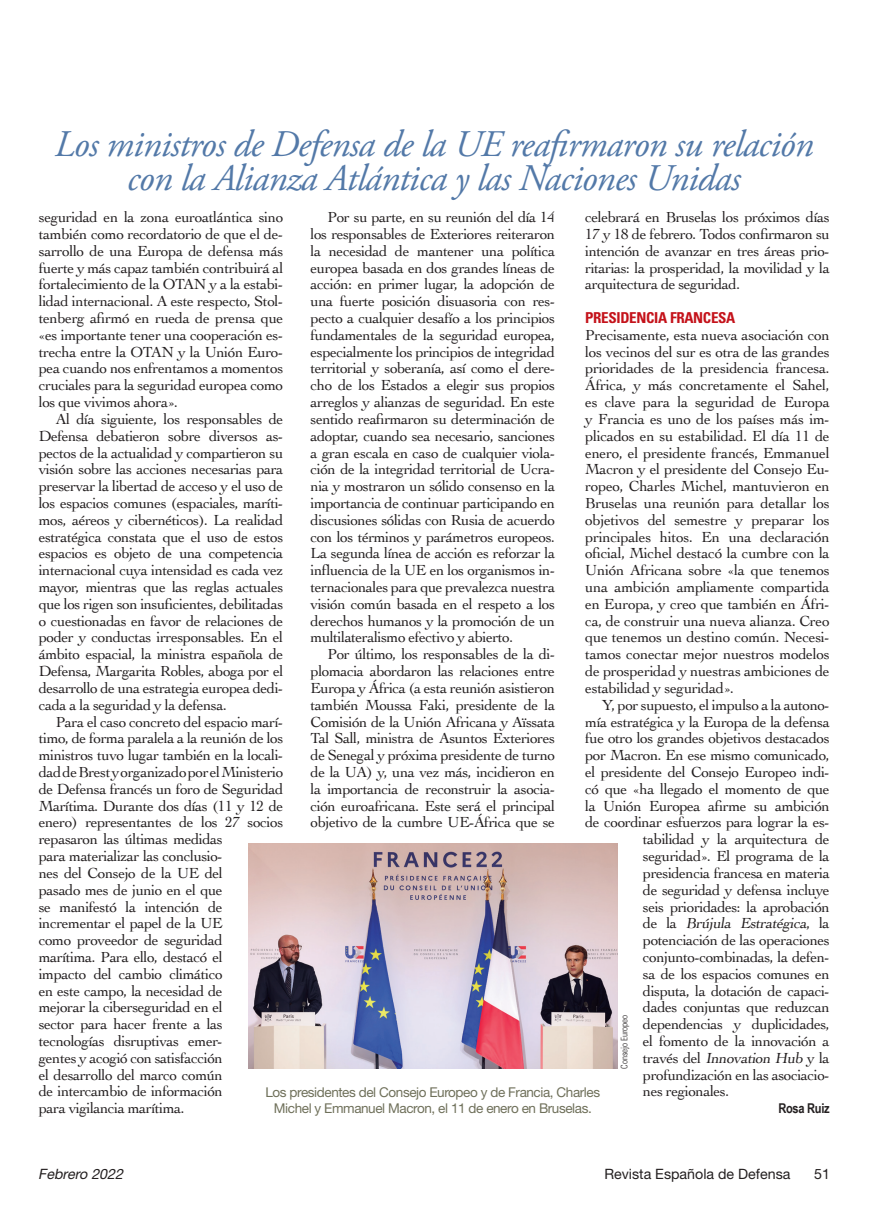
<style>
.page{position:relative;width:893px;height:1217px;background:#fff}
.page>*{position:absolute;margin:0;border:0;box-sizing:border-box;transform-origin:0 0}
.Sumarioaviación{font:italic 37.5px/34.5px "Adobe Garamond Pro";letter-spacing:-.02em;color:#5379a8;text-align:center}
.Texto_general{font:15.3px/16.8px "Cochin";letter-spacing:-.03em;color:#231f20;text-align:justify}
.Texto_general-2{font:italic 15.3px "Cochin";color:#231f20}
.Ladillo{font:700 condensed 15px "Univers";letter-spacing:-.02em;color:#c4121a}
.t1{font:14.25px "Helvetica Neue";color:#231f20}
.t2{font:italic 14.25px "Helvetica Neue";color:#231f20}
.Pie_de_foto{font:13.5px/15.8px "Helvetica Neue";letter-spacing:-.03em;color:#6f705a;text-align:center}
.Firma{font:700 13.5px "Arial Narrow";letter-spacing:-.02em;color:#231f20}
.Crédito_foto{font:300 condensed 9px "Univers";letter-spacing:-.005em;color:#231f20}
.s1{font-style:normal}
</style>
<div class="page">
<img style="left:248px;top:843px;width:369px;height:225px">
<p class="Sumarioaviación" style="left:55px;top:127px;width:760px">Los ministros de Defensa de la UE reafirmaron su relación con la Alianza Atlántica y las Naciones Unidas</p>
<p class="Texto_general" style="left:311px;top:208px;width:246px;text-indent:17px">Por su parte, en su reunión del día 14 los responsables de Exteriores reiteraron la necesidad de mantener una política europea basada en dos grandes líneas de acción: en primer lugar, la adopción de una fuerte posición disuasoria con res&shy;pecto a cualquier desafío a los principios fundamentales de la seguridad europea, especialmente los principios de integridad territorial y soberanía, así como el dere&shy;cho de los Estados a elegir sus propios arreglos y alianzas de seguridad. En este sentido reafirmaron su determinación de adoptar, cuando sea necesario, sanciones a gran escala en caso de cualquier viola&shy;ción de la integridad territorial de Ucra&shy;nia y mostraron un sólido consenso en la importancia de continuar participando en discusiones sólidas con Rusia de acuerdo con los términos y parámetros europeos.<br>La segunda línea de acción es reforzar la influencia de la UE en los organismos in&shy;ternacionales para que prevalezca nuestra visión común basada en el respeto a los derechos humanos y la promoción de un multilateralismo efectivo y abierto.</p>
<p class="Texto_general" style="left:311px;top:645px;width:246px;text-indent:17px">Por último, los responsables de la di&shy;plomacia abordaron las relaciones entre Europa y África (a esta reunión asistieron también Moussa Faki, presidente de la Comisión de la Unión Africana y Aïssata Tal Sall, ministra de Asuntos Exteriores de Senegal y próxima presidente de turno de la UA) y, una vez más, incidieron en la importancia de reconstruir la asocia&shy;ción euroafricana. Este será el principal objetivo de la cumbre UE-África que se</p>
<p class="Texto_general" style="left:585px;top:208px;width:246px">celebrará en Bruselas los próximos días 17 y 18 de febrero. Todos confirmaron su intención de avanzar en tres áreas prio&shy;ritarias: la prosperidad, la movilidad y la arquitectura de seguridad.</p>
<p class="Ladillo" style="left:585px;top:308px;width:152px">PRESIDENCIA FRANCESA</p>
<p class="Texto_general" style="left:585px;top:326px;width:246px">Precisamente, esta nueva asociación con los vecinos del sur es otra de las grandes prioridades de la presidencia francesa.<br>África, y más concretamente el Sahel, es clave para la seguridad de Europa y Francia es uno de los países más im&shy;plicados en su estabilidad. El día 11 de enero, el presidente francés, Emmanuel Macron y el presidente del Consejo Eu&shy;ropeo, Charles Michel, mantuvieron en Bruselas una reunión para detallar los objetivos del semestre y preparar los principales hitos. En una declaración oficial, Michel destacó la cumbre con la Unión Africana sobre «la que tenemos una ambición ampliamente compartida en Europa, y creo que también en Áfri&shy;ca, de construir una nueva alianza. Creo que tenemos un destino común. Necesi&shy;tamos conectar mejor nuestros modelos de prosperidad y nuestras ambiciones de estabilidad y seguridad».</p>
<p class="Texto_general" style="left:602px;top:695px;width:229px">Y, por supuesto, el impulso a la autono-</p>
<p class="Texto_general" style="left:585px;top:712px;width:246px">mía estratégica y la Europa de la defensa</p>
<p class="Texto_general" style="left:585px;top:729px;width:246px">fue otro los grandes objetivos destacados</p>
<p class="Texto_general" style="left:585px;top:746px;width:246px">por Macron. En ese mismo comunicado,</p>
<p class="Texto_general" style="left:585px;top:762px;width:246px">el presidente del Consejo Europeo indi-</p>
<p class="Texto_general" style="left:585px;top:779px;width:246px">có que «ha llegado el momento de que</p>
<p class="Texto_general" style="left:585px;top:796px;width:246px">la Unión Europea afirme su ambición</p>
<p class="Texto_general" style="left:585px;top:813px;width:246px">de coordinar esfuerzos para lograr la es-</p>
<p class="Texto_general" style="left:643px;top:830px;width:188px">tabilidad y la arquitectura de</p>
<p class="Texto_general" style="left:643px;top:846px;width:188px">seguridad». El programa de la</p>
<p class="Texto_general" style="left:643px;top:863px;width:188px">presidencia francesa en materia</p>
<p class="Texto_general" style="left:643px;top:880px;width:188px">de seguridad y defensa incluye</p>
<p class="Texto_general" style="left:643px;top:897px;width:188px">seis prioridades: la aprobación</p>
<p class="Texto_general-2" style="left:643px;top:912px;width:188px"><span class="s1">d e l a</span> Brújula Estratégica<span class="s1">, l a</span></p>
<p class="Texto_general" style="left:643px;top:930px;width:188px">potenciación de las operaciones</p>
<p class="Texto_general" style="left:643px;top:947px;width:188px">conjunto-combinadas, la defen-</p>
<p class="Texto_general" style="left:643px;top:964px;width:188px">sa de los espacios comunes en</p>
<p class="Texto_general" style="left:643px;top:981px;width:188px">disputa, la dotación de capaci-</p>
<p class="Texto_general" style="left:643px;top:998px;width:188px">dades conjuntas que reduzcan</p>
<p class="Texto_general" style="left:643px;top:1014px;width:188px">dependencias y duplicidades,</p>
<p class="Texto_general" style="left:643px;top:1031px;width:188px">el fomento de la innovación a</p>
<p class="Texto_general-2" style="left:643px;top:1047px;width:188px"><span class="s1">t r av é s d e l</span> Innovation Hub <span class="s1">y l a</span></p>
<p class="Texto_general" style="left:643px;top:1065px;width:188px">profundización en las asociacio-</p>
<p class="Texto_general" style="left:643px;top:1082px;width:88px">nes regionales.</p>
<p class="Firma" style="left:778px;top:1097px;width:53px">Rosa Ruiz</p>
<p class="Texto_general" style="left:39px;top:208px;width:246px">seguridad en la zona euroatlántica sino también como recordatorio de que el de&shy;sarrollo de una Europa de defensa más fuerte y más capaz también contribuirá al fortalecimiento de la OTAN y a la estabi&shy;lidad internacional. A este respecto, Stol&shy;tenberg afirmó en rueda de prensa que «es importante tener una cooperación es&shy;trecha entre la OTAN y la Unión Euro&shy;pea cuando nos enfrentamos a momentos cruciales para la seguridad europea como los que vivimos ahora».</p>
<p class="Texto_general" style="left:39px;top:410px;width:246px;text-indent:17px">Al día siguiente, los responsables de Defensa debatieron sobre diversos as&shy;pectos de la actualidad y compartieron su visión sobre las acciones necesarias para preservar la libertad de acceso y el uso de los espacios comunes (espaciales, maríti&shy;mos, aéreos y cibernéticos). La realidad estratégica constata que el uso de estos espacios es objeto de una competencia internacional cuya intensidad es cada vez mayor, mientras que las reglas actuales que los rigen son insuficientes, debilitadas o cuestionadas en favor de relaciones de poder y conductas irresponsables. En el ámbito espacial, la ministra española de Defensa, Margarita Robles, aboga por el desarrollo de una estrategia europea dedi&shy;cada a la seguridad y la defensa.</p>
<p class="Texto_general" style="left:39px;top:712px;width:246px;text-align:left;text-indent:17px">Para el caso concreto del espacio marí&shy;timo, de forma paralela a la reunión de los ministros tuvo lugar también en la locali&shy;dad de Brest y organizado por el Ministerio de Defensa francés un foro de Seguridad<br>Marítima. Durante dos días (11 y 12 de enero) representantes de los 27 socios repasaron las últimas medidas<br>para materializar las conclusio-<br>nes del Consejo de la UE del<br>pasado mes de junio en el que<br>se manifestó la intención de incrementar el papel de la UE<br>como proveedor de seguridad marítima. Para ello, destacó el<br>impacto del cambio climático<br>en este campo, la necesidad de<br>mejorar la ciberseguridad en el<br>sector para hacer frente a las tecnologías disruptivas emer-<br>gentes y acogió con satisfacción<br>el desarrollo del marco común<br>de intercambio de información<br>para vigilancia marítima.</p>
<p class="Crédito_foto" style="left:619px;top:1068px;width:55px;rotate:-90deg">Consejo Europeo</p>
<p class="Pie_de_foto" style="left:265px;top:1084px;width:336px">Los presidentes del Consejo Europeo y de Francia, Charles<br>Michel y Emmanuel Macron, el 11 de enero en Bruselas.</p>
<p class="t2" style="left:38px;top:1164px;width:89px">Febrero 2022</p>
<p class="t1" style="left:604px;top:1164px;width:188px">Revista Española de Defensa</p>
<p class="t1" style="left:814px;top:1164px;width:17px">51</p>
</div>
